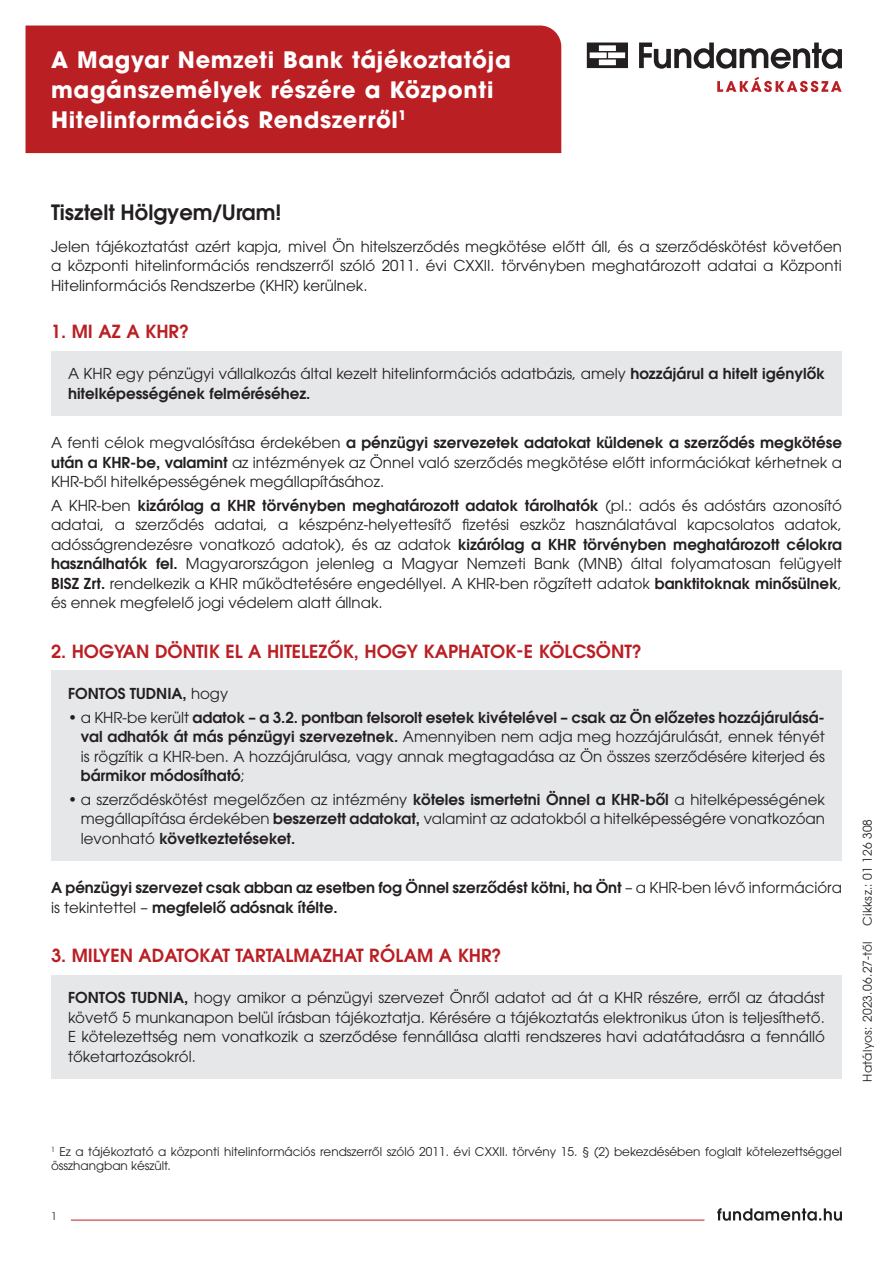
<style>
.page{position:relative;width:893px;height:1263px;background:#fff}
.page>*{position:absolute;margin:0;border:0;box-sizing:border-box;transform-origin:0 0}
.t1{font:700 22.5px/30px "ITC Avant Garde Pro";letter-spacing:.03em;color:#fff}
.kenyér_OKOK{font:600 21px "ITC Avant Garde Pro";color:#231f20}
.t2{font:600 18px "ITC Avant Garde Pro";color:#ba1f24}
.kenyér_OKOK-2{font:15px/19.5px "ITC Avant Garde Pro";color:#231f20;text-align:justify}
.kenyér_OKOK-3{font:600 15px/19.5px "ITC Avant Garde Pro";color:#231f20}
.kenyér{font:12px/14.4px "ITC Avant Garde Pro";color:#231f20}
.kenyér-2{font:12px "ITC Avant Garde Pro";letter-spacing:.03em;color:#231f20}
.t3{font:10.5px "ITC Avant Garde Pro";color:#231f20}
.s1{font-weight:600}
.s2{font-weight:400}
</style>
<div class="page">
<svg style="left:587px;top:43px;width:41px;height:25px"></svg>
<svg style="left:639px;top:43px;width:203px;height:26px"></svg>
<svg style="left:717px;top:77px;width:125px;height:15px"></svg>
<svg style="left:717px;top:1208px;width:125px;height:13px"></svg>
<hr style="left:71px;top:1220px;width:633px;height:1px;background:#ba1f24">
<div style="left:51px;top:351px;width:791px;height:65px;background:#e6e7e9"></div>
<div style="left:51px;top:671px;width:791px;height:190px;background:#e6e7e9"></div>
<div style="left:51px;top:975px;width:791px;height:103px;background:#e6e7e9"></div>
<div style="left:26px;top:26px;width:535px;height:127px;background:#ba1f24"></div>
<p class="t1" style="left:51px;top:44px;width:461px">A Magyar Nemzeti Bank tájékoztatója magánszemélyek részére a Központi<br>Hitelinformációs Rendszerről<sup>1</sup></p>
<p class="kenyér_OKOK" style="left:51px;top:198px;width:232px">Tisztelt Hölgyem/Uram!</p>
<p class="kenyér_OKOK-2" style="left:51px;top:236px;width:792px">Jelen tájékoztatást azért kapja, mivel Ön hitelszerződés megkötése előtt áll, és a szerződéskötést követően a központi hitelinformációs rendszerről szóló 2011. évi CXXII. törvényben meghatározott adatai a Központi Hitelinformációs Rendszerbe (KHR) kerülnek.</p>
<p class="t2" style="left:51px;top:320px;width:140px">1. MI AZ A KHR?</p>
<p class="kenyér_OKOK-2" style="left:68px;top:364px;width:758px">A KHR egy pénzügyi vállalkozás által kezelt hitelinformációs adatbázis, amely <span class="s1">hozzájárul a hitelt igénylők hitelképességének felméréséhez.</span></p>
<p class="kenyér_OKOK-2" style="left:51px;top:433px;width:792px">A fenti célok megvalósítása érdekében <span class="s1">a pénzügyi szervezetek adatokat küldenek a szerződés megkötése után a KHR-be, valamint</span> az intézmények az Önnel való szerződés megkötése előtt információkat kérhetnek a KHR-ből hitelképességének megállapításához.</p>
<p class="kenyér_OKOK-2" style="left:51px;top:495px;width:792px">A KHR-ben <span class="s1">kizárólag a KHR törvényben meghatározott adatok tárolhatók</span> (pl.: adós és adóstárs azonosító adatai, a szerződés adatai, a készpénz-helyettesítő fizetési eszköz használatával kapcsolatos adatok, adósságrendezésre vonatkozó adatok), és az adatok <span class="s1">kizárólag a KHR törvényben meghatározott célokra használhatók fel.</span> Magyarországon jelenleg a Magyar Nemzeti Bank (MNB) által folyamatosan felügyelt <span class="s1">BISZ Zrt.</span> rendelkezik a KHR működtetésére engedéllyel. A KHR-ben rögzített adatok <span class="s1">banktitoknak minősülnek</span>, és ennek megfelelő jogi védelem alatt állnak.</p>
<p class="t2" style="left:51px;top:639px;width:592px">2. HOGYAN DÖNTIK EL A HITELEZŐK, HOGY KAPHATOK-E KÖLCSÖNT?</p>
<p class="kenyér_OKOK-3" style="left:68px;top:683px;width:162px">FONTOS TUDNIA, <span class="s2">hogy</span></p>
<p class="kenyér_OKOK-2" style="left:81px;top:707px;width:746px;text-indent:-13px">• a KHR-be került <span class="s1">adatok – a 3.2. pontban felsorolt esetek kivételével – csak az Ön előzetes hozzájárulásá&shy;val adhatók át más pénzügyi szervezetnek.</span> Amennyiben nem adja meg hozzájárulását, ennek tényét is rögzítik a KHR-ben. A hozzájárulása, vagy annak megtagadása az Ön összes szerződésére kiterjed és <span class="s1">bármikor módosítható</span>;</p>
<p class="kenyér_OKOK-2" style="left:81px;top:789px;width:746px;text-indent:-13px">• a szerződéskötést megelőzően az intézmény <span class="s1">köteles ismertetni Önnel a KHR-ből</span> a hitelképességének megállapítása érdekében <span class="s1">beszerzett adatokat,</span> valamint az adatokból a hitelképességére vonatkozóan levonható <span class="s1">következtetéseket.</span></p>
<p class="kenyér_OKOK-3" style="left:51px;top:878px;width:792px">A pénzügyi szervezet csak abban az esetben fog Önnel szerződést kötni, ha Önt <span class="s2">– a KHR-ben lévő információra is tekintettel –</span> megfelelő adósnak ítélte.</p>
<p class="t2" style="left:51px;top:944px;width:452px">3. MILYEN ADATOKAT TARTALMAZHAT RÓLAM A KHR?</p>
<p class="kenyér_OKOK-2" style="left:68px;top:988px;width:758px"><span class="s1">FONTOS TUDNIA,</span> hogy amikor a pénzügyi szervezet Önről adatot ad át a KHR részére, erről az átadást követő 5 munkanapon belül írásban tájékoztatja. Kérésére a tájékoztatás elektronikus úton is teljesíthető.<br>E kötelezettség nem vonatkozik a szerződése fennállása alatti rendszeres havi adatátadásra a fennálló tőketartozásokról.</p>
<p class="kenyér" style="left:860px;top:926px;width:108px;rotate:-90deg">Cikksz.: 01 126 308</p>
<p class="kenyér-2" style="left:860px;top:1082px;width:142px;rotate:-90deg">Hatályos: 2023.06.27-től</p>
<p class="kenyér" style="left:51px;top:1144px;width:792px"><sup>1</sup> Ez a tájékoztató a központi hitelinformációs rendszerről szóló 2011. évi CXXII. törvény 15. § (2) bekezdésében foglalt kötelezettséggel összhangban készült.</p>
<p class="t3" style="left:51px;top:1210px;width:7px">1</p>
</div>
